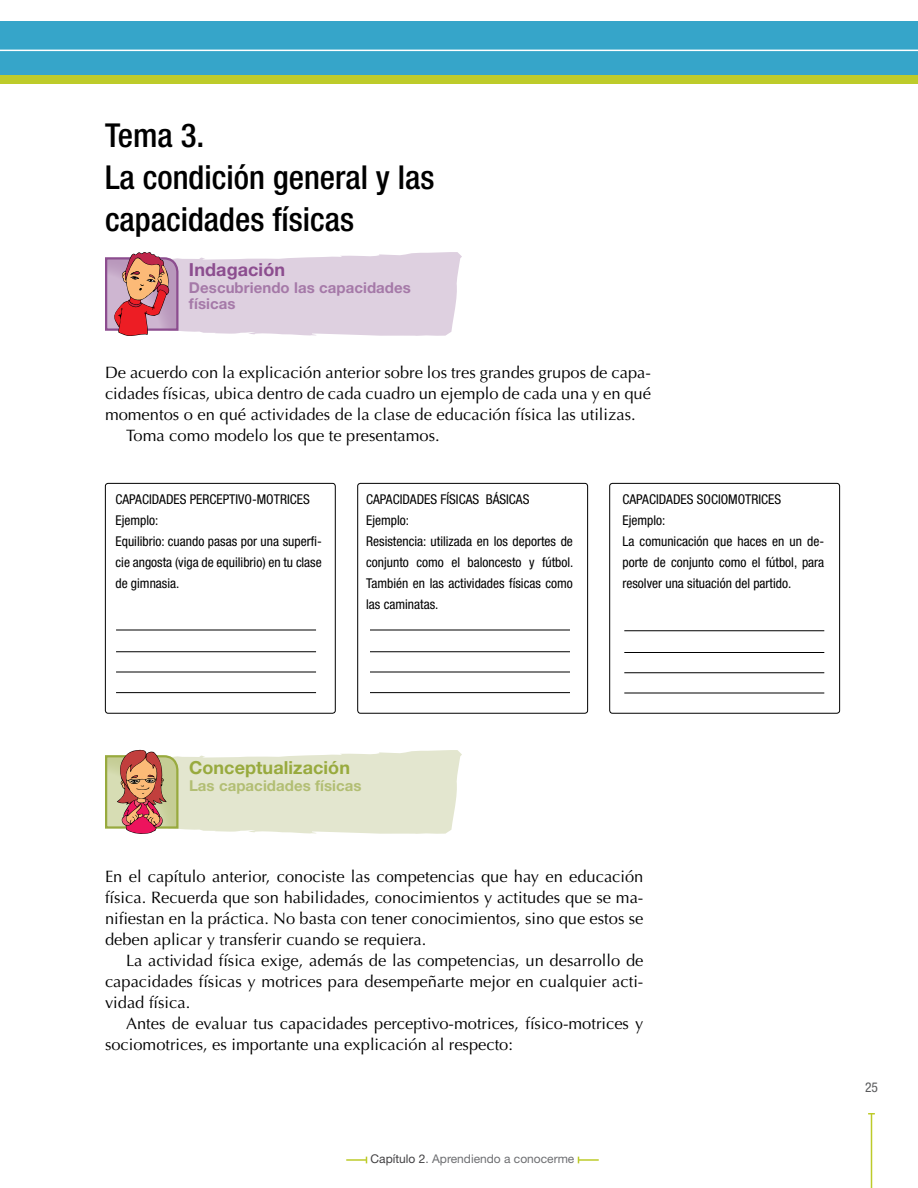
<style>
.page{position:relative;width:918px;height:1188px;background:#fff}
.page>*{position:absolute;margin:0;border:0;box-sizing:border-box;transform-origin:0 0}
.t1{font:500 condensed 33px/42px "Helvetica Neue LT Std";color:#000}
.t2{font:700 18px "Helvetica Neue LT Std";letter-spacing:.005em;color:#98aa3e}
.t3{font:700 18px "Helvetica Neue LT Std";letter-spacing:.005em;color:#8c4d8f}
.t4{font:16.5px/21px "Optima LT Std";color:#000;text-align:justify}
.t5{font:700 15px/16.5px "Helvetica Neue LT Std";letter-spacing:.005em;color:#a579a8}
.t6{font:700 15px "Helvetica Neue LT Std";letter-spacing:.005em;color:#b2be73}
.t7{font:condensed 13.5px/21px "Helvetica Neue LT Std";color:#000}
.t8{font:condensed 13.5px "Helvetica Neue LT Std";color:#58595b}
.t9{font:12px "Helvetica Neue LT Std";color:#6d6e71}
.s1{color:#414042}
</style>
<div class="page">
<hr style="left:871px;top:1114px;width:1px;height:74px;background:#bdcb2a">
<div style="left:0;top:72px;width:918px;height:12px;background:#bdcb2a"></div>
<div style="left:0;top:21px;width:918px;height:54px;background:#36a5c9"></div>
<hr style="left:0;top:50px;width:918px;height:1px;background:#fff">
<svg style="left:105px;top:252px;width:357px;height:84px;background:#dac1cf"></svg>
<svg style="left:105px;top:749px;width:357px;height:85px;background:#ded7c0"></svg>
<hr style="left:346px;top:1159px;width:20px;height:2px;background:#bdcb2a">
<hr style="left:579px;top:1159px;width:20px;height:2px;background:#bdcb2a">
<div style="left:609px;top:483px;width:231px;height:231px;border:1px solid #000;border-radius:3px"></div>
<div style="left:357px;top:483px;width:231px;height:231px;border:1px solid #000;border-radius:3px"></div>
<div style="left:105px;top:483px;width:231px;height:231px;border:1px solid #000;border-radius:3px"></div>
<hr style="left:116px;top:630px;width:200px;height:1px;background:#000">
<hr style="left:370px;top:630px;width:200px;height:1px;background:#000">
<hr style="left:624px;top:630px;width:200px;height:1px;background:#000">
<hr style="left:116px;top:651px;width:200px;height:1px;background:#000">
<hr style="left:370px;top:651px;width:200px;height:1px;background:#000">
<hr style="left:624px;top:652px;width:200px;height:1px;background:#000">
<hr style="left:116px;top:672px;width:200px;height:1px;background:#000">
<hr style="left:116px;top:692px;width:200px;height:1px;background:#000">
<hr style="left:370px;top:692px;width:200px;height:1px;background:#000">
<hr style="left:624px;top:693px;width:200px;height:1px;background:#000">
<hr style="left:370px;top:672px;width:200px;height:1px;background:#000">
<hr style="left:624px;top:672px;width:200px;height:1px;background:#000">
<h1 class="t1" style="left:105px;top:114px;width:331px">Tema 3.<br>La condición general y las capacidades físicas</h1>
<p class="t3" style="left:189px;top:259px;width:98px">Indagación</p>
<p class="t5" style="left:189px;top:279px;width:223px">Descubriendo las capacidades físicas</p>
<p class="t4" style="left:105px;top:362px;width:547px">De acuerdo con la explicación anterior sobre los tres grandes grupos de capa-</p>
<p class="t4" style="left:105px;top:383px;width:548px">cidades físicas, ubica dentro de cada cuadro un ejemplo de cada una y en qué</p>
<p class="t4" style="left:105px;top:404px;width:532px">momentos o en qué actividades de la clase de educación física las utilizas.</p>
<p class="t4" style="left:126px;top:425px;width:315px">Toma como modelo los que te presentamos.</p>
<p class="t7" style="left:116px;top:489px;width:208px">CAPACIDADES PERCEPTIVO-MOTRICES<br>Ejemplo:<br>Equilibrio: cuando pasas por una superfi&shy;cie angosta (viga de equilibrio) en tu clase de gimnasia.</p>
<p class="t7" style="left:366px;top:489px;width:209px">CAPACIDADES FÍSICAS BÁSICAS<br>Ejemplo:<br>Resistencia: utilizada en los deportes de conjunto como el baloncesto y fútbol.<br>También en las actividades físicas como las caminatas.</p>
<p class="t7" style="left:623px;top:489px;width:203px">CAPACIDADES SOCIOMOTRICES<br>Ejemplo:<br>La comunicación que haces en un de&shy;porte de conjunto como el fútbol, para resolver una situación del partido.</p>
<p class="t2" style="left:189px;top:757px;width:163px">Conceptualización</p>
<p class="t6" style="left:189px;top:776px;width:174px">Las capacidades físicas</p>
<p class="t4" style="left:105px;top:866px;width:540px">En el capítulo anterior, conociste las competencias que hay en educación física. Recuerda que son habilidades, conocimientos y actitudes que se ma&shy;nifiestan en la práctica. No basta con tener conocimientos, sino que estos se deben aplicar y transferir cuando se requiera.</p>
<p class="t4" style="left:105px;top:950px;width:540px;text-indent:21px">La actividad física exige, además de las competencias, un desarrollo de capacidades físicas y motrices para desempeñarte mejor en cualquier acti&shy;vidad física.</p>
<p class="t4" style="left:105px;top:1013px;width:540px;text-indent:21px">Antes de evaluar tus capacidades perceptivo-motrices, físico-motrices y sociomotrices, es importante una explicación al respecto:</p>
<p class="t9" style="left:371px;top:1152px;width:205px"><span class="s1">Capítulo 2</span>. Aprendiendo a conocerme</p>
<p class="t8" style="left:865px;top:1079px;width:14px">25</p>
</div>
